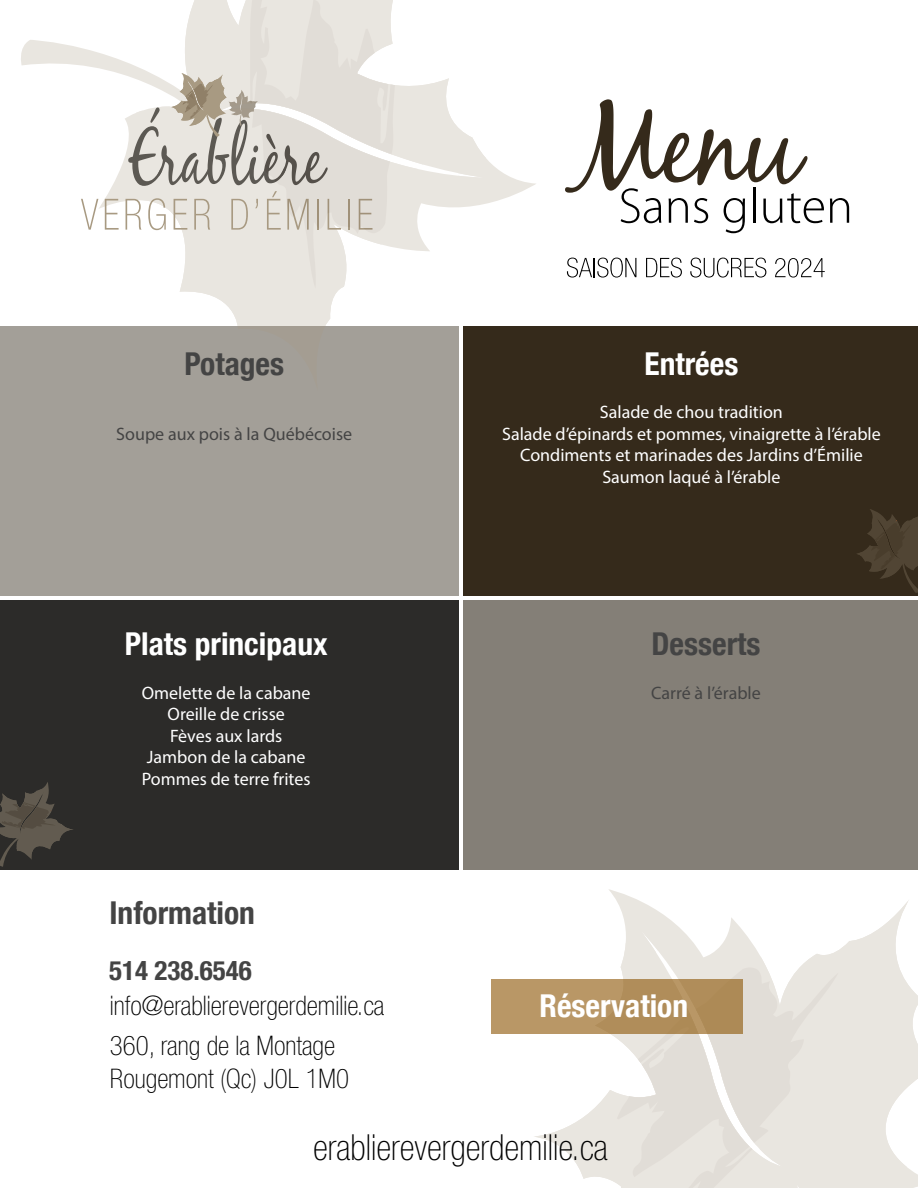
<style>
.page{position:relative;width:918px;height:1188px;background:#fff}
.page>*{position:absolute;margin:0;border:0;box-sizing:border-box;transform-origin:0 0}
.t1{font:300 50.4px "Myriad Pro";color:#000}
.t2{font:100 condensed 36px "Helvetica Neue";color:#000}
.t3{font:700 condensed 31.5px "Helvetica Neue";color:#fff}
.t4{font:700 condensed 31.5px "Helvetica Neue";color:#444}
.t5{font:100 condensed 27px/40px "Helvetica Neue";color:#000}
.t6{font:700 condensed 27px "Helvetica Neue";color:#444}
.t7{font:18px/21.6px "Myriad Pro";color:#fff;text-align:center}
.t8{font:18px "Myriad Pro";color:#444}
</style>
<div class="page">
<div style="left:0;top:326px;width:459px;height:270px;background:#a39f98"></div>
<div style="left:463px;top:326px;width:455px;height:270px;background:#352a1b"></div>
<div style="left:0;top:600px;width:459px;height:270px;background:#2c2b29"></div>
<div style="left:463px;top:600px;width:455px;height:270px;background:#847f77"></div>
<svg style="left:857px;top:509px;width:61px;height:84px"></svg>
<svg style="left:0;top:782px;width:73px;height:85px"></svg>
<svg style="left:617px;top:899px;width:301px;height:289px;fill:#e9e6e0"></svg>
<svg style="left:533px;top:917px;width:220px;height:267px"></svg>
<svg style="left:617px;top:966px;width:222px;height:222px;background:#e7e3de"></svg>
<svg style="left:565px;top:99px;width:242px;height:94px"></svg>
<svg style="left:567px;top:258px;width:69px;height:20px"></svg>
<svg style="left:646px;top:258px;width:36px;height:20px"></svg>
<svg style="left:690px;top:258px;width:76px;height:20px"></svg>
<svg style="left:775px;top:258px;width:50px;height:20px"></svg>
<svg style="left:21px;top:40px;width:515px;height:211px"></svg>
<svg style="left:180px;top:289px;width:160px;height:37px;fill:#e9e6e0"></svg>
<svg style="left:418px;top:40px;width:69px;height:163px;fill:#e9e6e0"></svg>
<svg style="left:126px;top:0;width:292px;height:289px"></svg>
<div style="left:491px;top:980px;width:252px;height:54px;background:linear-gradient(to right,#bc9a69,#ad8a56)"></div>
<h3 class="t4" style="left:184px;top:345px;width:101px">Potages</h3>
<p class="t8" style="left:116px;top:422px;width:237px">Soupe aux pois à la Québécoise</p>
<h3 class="t3" style="left:125px;top:625px;width:204px">Plats principaux</h3>
<p class="t7" style="left:142px;top:681px;width:170px">Omelette de la cabane<br>Oreille de crisse<br>Fèves aux lards<br>Jambon de la cabane<br>Pommes de terre frites</p>
<h3 class="t4" style="left:109px;top:894px;width:147px">Information</h3>
<h3 class="t6" style="left:109px;top:954px;width:144px">514 238.6546</h3>
<h3 class="t5" style="left:110px;top:986px;width:276px">info@erablierevergerdemilie.ca<br>360, rang de la Montage</h3>
<h3 class="t5" style="left:110px;top:1058px;width:241px">Rougemont (Qc) J0L 1M0</h3>
<h1 class="t1" style="left:619px;top:178px;width:236px">Sans gluten</h1>
<h3 class="t3" style="left:645px;top:345px;width:95px">Entrées</h3>
<p class="t7" style="left:502px;top:401px;width:380px">Salade de chou tradition<br>Salade d’épinards et pommes, vinaigrette à l’érable Condiments et marinades des Jardins d’Émilie Saumon laqué à l’érable</p>
<h3 class="t4" style="left:651px;top:625px;width:111px">Desserts</h3>
<p class="t8" style="left:651px;top:681px;width:111px">Carré à l’érable</p>
<h3 class="t3" style="left:540px;top:987px;width:150px">Réservation</h3>
<h2 class="t2" style="left:313px;top:1127px;width:296px">erablierevergerdemilie.ca</h2>
</div>
